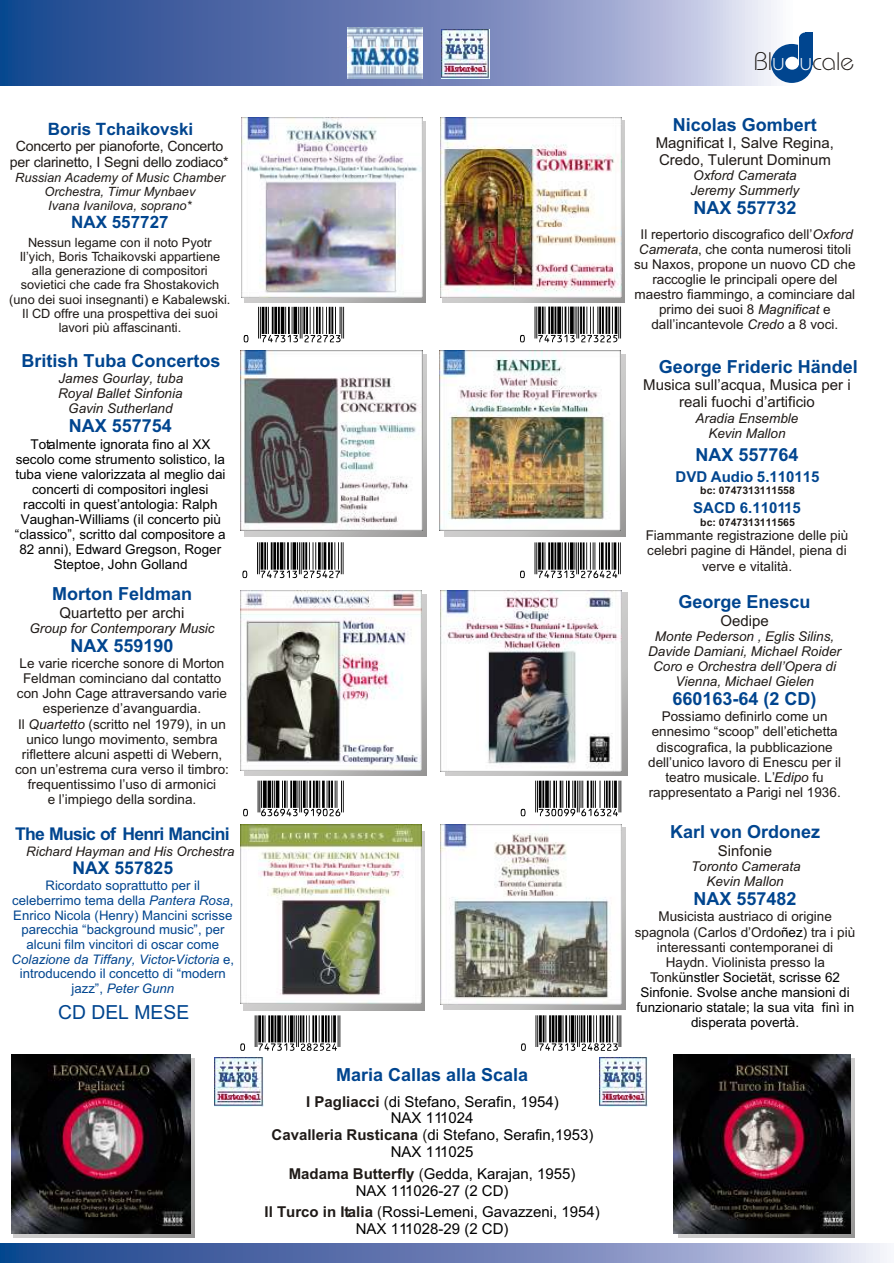
<style>
.page{position:relative;width:894px;height:1263px;background:#fff}
.page>*{position:absolute;margin:0;border:0;box-sizing:border-box;transform-origin:0 0}
.t1{font:71.55px "UPC Half";color:#000}
.t2{font:71.4px "UPC Half";color:#000}
.t3{font:71.25px "UPC Half";color:#000}
.t4{font:71.1px "UPC Half";color:#000}
.t5{font:70.95px "UPC Half";color:#000}
.t6{font:70.8px "UPC Half";color:#000}
.t7{font:25.35px "Bauhaus Lt BT";color:#1f1a17}
.t8{font:19.35px "Arial";color:#00458f}
.t9{font:700 18px "Arial";color:#00458f}
.t10{font:700 17.55px/34.3px "Arial";letter-spacing:-.04em;color:#00458f;text-align:center}
.t11{font:700 16.95px "Arial";color:#00458f}
.t12{font:15px "Arial";color:#000}
.t13{font:15px/16.8px "Arial";color:#1f1a17}
.t14{font:700 15px/31.7px "Arial";color:#00458f;text-align:center}
.t15{font:14.25px/15.9px "Arial";letter-spacing:-.015em;color:#1f1a17;text-align:center}
.t16{font:13.5px/15.1px "Arial";color:#1f1a17;text-align:center}
.t17{font:13.5px/15.1px "Arial";color:#000;text-align:center}
.t18{font:italic 13.5px/15.1px "Arial";color:#1f1a17;text-align:center}
.t19{font:13.2px/14.7px "Arial";color:#00458f;text-align:center}
.t20{font:italic 13.2px "Arial";color:#1f1a17}
.t21{font:12.75px/14.2px "Arial";color:#1f1a17;text-align:center}
.t22{font:italic 12.75px/14.2px "Arial";color:#1f1a17;text-align:center}
.t23{font:700 10.5px "Arial";color:#1f1a17}
.s1{color:#fff}
.s2{font-style:italic}
.s3{font-weight:700;color:#1f1a17}
.s4{color:#1f1a17}
.s5{color:#000}
</style>
<div class="page">
<img style="left:245px;top:355px;width:181px;height:181px">
<img style="left:0;top:1243px;width:887px;height:20px">
<img style="left:0;top:0;width:793px;height:85px">
<div style="left:771px;top:44px;width:42px;height:39px;background:#00458f;border-radius:50%"></div>
<div style="left:785px;top:57px;width:14px;height:13px;background:#fff;border-radius:50%"></div>
<div style="left:799px;top:37px;width:14px;height:28px;background:#00458f"></div>
<div style="left:805px;top:32px;width:8px;height:6px;background:#00458f"></div>
<svg style="left:798px;top:32px;width:7px;height:29px"></svg>
<img style="left:441px;top:29px;width:48px;height:49px">
<img style="left:600px;top:1058px;width:48px;height:49px">
<img style="left:215px;top:1058px;width:48px;height:49px">
<img style="left:347px;top:27px;width:75px;height:51px">
<img style="left:243px;top:831px;width:182px;height:179px">
<img style="left:443px;top:121px;width:181px;height:181px">
<img style="left:13px;top:1059px;width:182px;height:179px">
<img style="left:678px;top:1058px;width:177px;height:180px">
<img style="left:446px;top:592px;width:181px;height:183px">
<img style="left:242px;top:118px;width:181px;height:179px">
<img style="left:441px;top:118px;width:180px;height:179px">
<img style="left:240px;top:351px;width:182px;height:180px">
<img style="left:440px;top:351px;width:181px;height:180px">
<img style="left:240px;top:591px;width:182px;height:180px">
<img style="left:440px;top:591px;width:181px;height:180px">
<img style="left:241px;top:824px;width:180px;height:180px">
<img style="left:440px;top:824px;width:182px;height:180px">
<img style="left:673px;top:1055px;width:177px;height:178px">
<img style="left:11px;top:1054px;width:179px;height:179px">
<h3 class="t7" style="left:754px;top:51px;width:102px">Bl<span class="s1">u u</span>cale</h3>
<p class="t11" style="left:48px;top:123px;width:147px">Boris Tchaikovski</p>
<p class="t15" style="left:10px;top:140px;width:220px">Concerto per pianoforte, Concerto per clarinetto, I Segni dello zodiaco*</p>
<p class="t22" style="left:15px;top:171px;width:211px">Russian Academy of Music Chamber<br>Orchestra, Timur Mynbaev<br>Ivana Ivanilova, soprano*</p>
<p class="t21" style="left:9px;top:236px;width:223px">Nessun legame con il noto Pyotr Il’yich, Boris Tchaikovski appartiene alla generazione di compositori sovietici che cade fra Shostakovich (uno dei suoi insegnanti) e Kabalewski.<br>Il CD offre una prospettiva dei suoi lavori più affascinanti.</p>
<p class="t11" style="left:71px;top:216px;width:99px">NAX 557727</p>
<h3 class="t9" style="left:22px;top:354px;width:201px">British Tuba Concertos</h3>
<p class="t18" style="left:58px;top:372px;width:127px">James Gourlay, tuba<br>Royal Ballet Sinfonia<br>Gavin Sutherland</p>
<p class="t17" style="left:15px;top:437px;width:212px">Totalmente ignorata fino al XX secolo come strumento solistico, la tuba viene valorizzata al meglio dai concerti di compositori inglesi raccolti in quest’antologia: Ralph Vaughan-Williams (il concerto più “classico”, scritto dal compositore a 82 anni), Edward Gregson, Roger Steptoe, John Golland</p>
<h3 class="t9" style="left:52px;top:587px;width:142px">Morton Feldman</h3>
<h3 class="t9" style="left:70px;top:639px;width:105px">NAX 559190</h3>
<h3 class="t9" style="left:69px;top:419px;width:105px">NAX 557754</h3>
<p class="t13" style="left:60px;top:605px;width:127px">Quartetto per archi</p>
<p class="t18" style="left:29px;top:622px;width:187px">Group for Contemporary Music</p>
<p class="t16" style="left:15px;top:657px;width:215px">Le varie ricerche sonore di Morton Feldman cominciano dal contatto con John Cage attraversando varie esperienze d’avanguardia.<br>Il <span class="s2">Quartetto</span> (scritto nel 1979), in un unico lungo movimento, sembra riflettere alcuni aspetti di Webern, con un’estrema cura verso il timbro: frequentissimo l’uso di armonici<br>e l’impiego della sordina.</p>
<p class="t10" style="left:15px;top:818px;width:216px">The Music of Henri Mancini<br>NAX 557825</p>
<p class="t19" style="left:12px;top:879px;width:224px">Ricordato soprattutto per il celeberrimo tema della <span class="s2">Pantera Rosa</span>, Enrico Nicola (Henry) Mancini scrisse parecchia “background music”, per alcuni film vincitori di oscar come <span class="s2">Colazione da Tiffany, Victor-Victoria</span> e, introducendo il concetto di “modern jazz”, <span class="s2">Peter Gunn</span></p>
<p class="t20" style="left:26px;top:846px;width:210px">Richard Hayman and His Orchestra</p>
<h3 class="t4" style="left:244px;top:276px;width:108px">¶|xHEHDBDy272723z</h3>
<h1 class="t1" style="left:520px;top:276px;width:109px">¶|xHEHDBDy273225z</h1>
<h1 class="t1" style="left:242px;top:512px;width:109px">¶|xHEHDBDy275427z</h1>
<h3 class="t3" style="left:243px;top:750px;width:108px">¶|xGDGJEDy919026z</h3>
<h2 class="t2" style="left:520px;top:512px;width:109px">¶|xHEHDBDy276424z</h2>
<h3 class="t3" style="left:521px;top:750px;width:108px">¶|xHDAAJJy616324z</h3>
<h3 class="t8" style="left:58px;top:1005px;width:133px">CD DEL MESE</h3>
<h3 class="t6" style="left:240px;top:985px;width:108px">¶|xHEHDBDy282524z</h3>
<h3 class="t5" style="left:521px;top:985px;width:108px">¶|xHEHDBDy248223z</h3>
<h3 class="t9" style="left:336px;top:1068px;width:194px">Maria Callas alla Scala</h3>
<p class="t12" style="left:306px;top:1096px;width:254px"><span class="s3">I Pagliacci</span> <span class="s4">(</span>di Stefano, Serafin, 1954)</p>
<p class="t12" style="left:272px;top:1129px;width:323px"><span class="s3">Cavalleria Rusticana</span> <span class="s4">(</span>di Stefano, Serafin,1953)</p>
<p class="t12" style="left:289px;top:1168px;width:288px"><span class="s3">Madama Butterfly</span> <span class="s4">(</span>Gedda, Karajan, 1955)</p>
<p class="t12" style="left:265px;top:1206px;width:337px"><span class="s3">Il Turco in Italia</span> <span class="s4">(</span>Rossi-Lemeni, Gavazzeni, 1954)</p>
<p class="t12" style="left:391px;top:1113px;width:84px">NAX 111024</p>
<p class="t12" style="left:391px;top:1146px;width:84px">NAX 111025</p>
<p class="t12" style="left:356px;top:1185px;width:154px">NAX 111026-27 (2 CD)</p>
<p class="t12" style="left:356px;top:1223px;width:154px">NAX 111028-29 (2 CD)</p>
<h3 class="t9" style="left:673px;top:118px;width:146px">Nicolas Gombert</h3>
<p class="t13" style="left:656px;top:136px;width:180px">Magnificat I, Salve Regina,<br>Credo, Tulerunt Dominum</p>
<p class="t18" style="left:691px;top:169px;width:110px;text-align:left">Oxford Camerata<br>Jeremy Summerly</p>
<p class="t16" style="left:634px;top:227px;width:223px">Il repertorio discografico dell’<span class="s2">Oxford Camerata</span>, che conta numerosi titoli su Naxos, propone un nuovo CD che raccoglie le principali opere del maestro fiammingo, a cominciare dal primo dei suoi 8 <span class="s2">Magnificat</span> e dall’incantevole <span class="s2">Credo</span> a 8 voci.</p>
<h3 class="t9" style="left:659px;top:360px;width:201px">George Frideric Händel</h3>
<h3 class="t9" style="left:693px;top:201px;width:105px">NAX 557732</h3>
<p class="t13" style="left:643px;top:378px;width:209px;text-align:center">Musica sull’acqua, Musica per i reali fuochi d’artificio</p>
<p class="t18" style="left:696px;top:412px;width:104px">Aradia Ensemble<br>Kevin Mallon</p>
<h3 class="t9" style="left:696px;top:448px;width:105px">NAX 557764</h3>
<p class="t14" style="left:676px;top:462px;width:145px">DVD Audio 5.110115<br>SACD 6.110115</p>
<p class="t23" style="left:700px;top:487px;width:96px">bc: 0747313111558</p>
<p class="t23" style="left:700px;top:518px;width:96px">bc: 0747313111565</p>
<p class="t16" style="left:646px;top:529px;width:204px">Fiammante registrazione delle più celebri pagine di H ndel, piena di verve e vitalità.</p>
<p class="t17" style="left:759px;top:544px;width:9px">ä</p>
<h3 class="t9" style="left:679px;top:595px;width:134px">George Enescu</h3>
<p class="t13" style="left:720px;top:613px;width:50px">Oedipe</p>
<p class="t18" style="left:648px;top:630px;width:194px">Monte Pederson , Eglis Silins,<br>Davide Damiani, Michael Roider<br>Coro e Orchestra dell’Opera di<br>Vienna, Michael Gielen</p>
<p class="t16" style="left:648px;top:710px;width:194px">Possiamo definirlo come un ennesimo “scoop” dell’etichetta discografica, la pubblicazione dell’unico lavoro di Enescu per il teatro musicale. L’<span class="s2">Edipo</span> fu rappresentato a Parigi nel 1936.</p>
<h3 class="t9" style="left:673px;top:692px;width:146px">660163-64 (2 CD)</h3>
<h3 class="t9" style="left:670px;top:825px;width:152px">Karl von Ordonez</h3>
<p class="t13" style="left:718px;top:843px;width:56px">Sinfonie</p>
<p class="t18" style="left:691px;top:860px;width:111px">Toronto Camerata<br>Kevin Mallon</p>
<p class="t16" style="left:635px;top:910px;width:222px">Musicista austriaco di origine spagnola (Carlos d’Ordo<span class="s5">ñez</span>) tra i più interessanti contemporanei di<br>Haydn. Violinista presso la<br>Tonk<span class="s5">ünstler Societät, scrisse 62<br>Sinfonie. Svolse anche mansioni di funzionario statale; la sua vita finì in disperata povertà.</span></p>
<h3 class="t9" style="left:694px;top:892px;width:105px">NAX 557482</h3>
</div>
